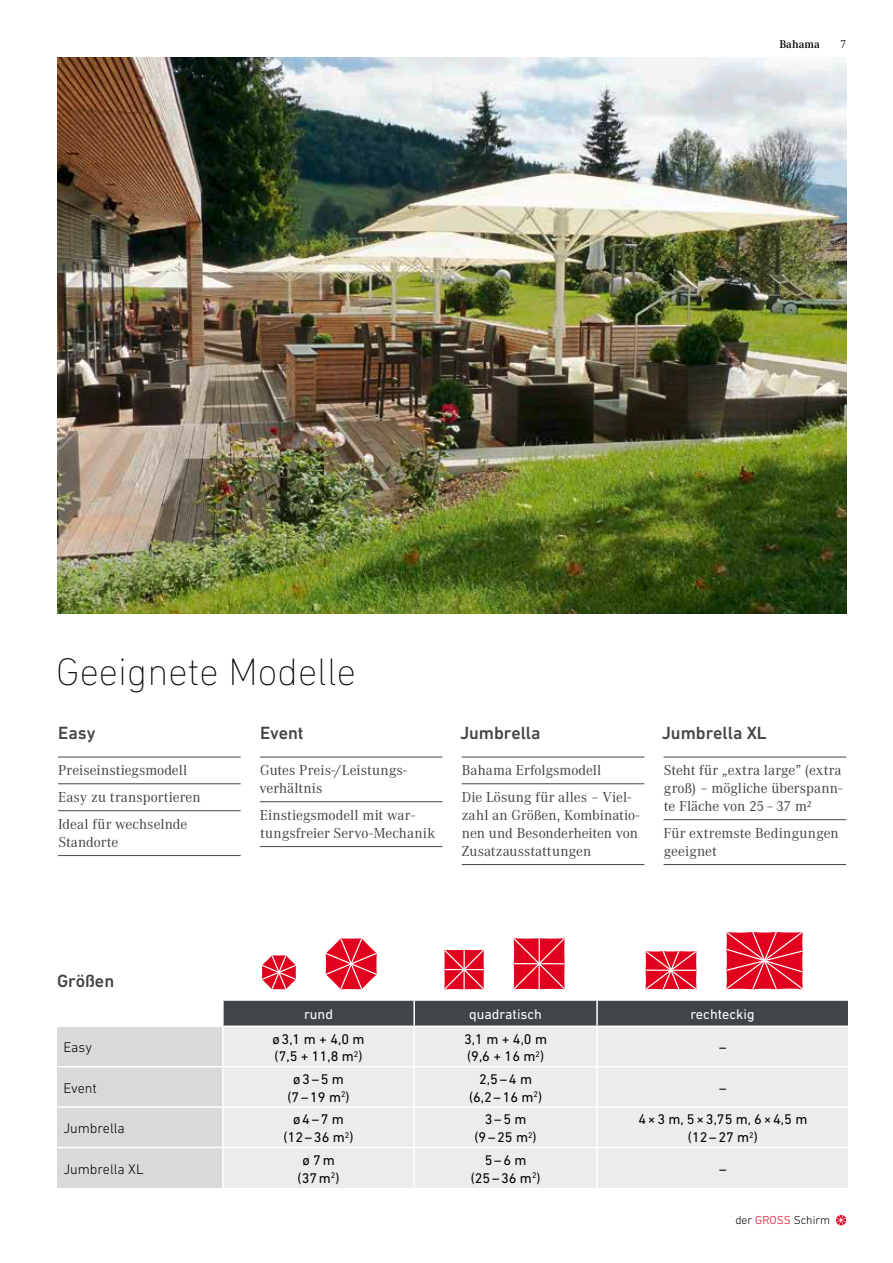
<style>
.page{position:relative;width:893px;height:1263px;background:#fff}
.page>*{position:absolute;margin:0;border:0;box-sizing:border-box;transform-origin:0 0}
.t1{font:200 39px "DIN Next LT Pro";color:#000}
.t2{font:500 18px "DIN Next LT Pro";color:#414547}
.t3{font:15px/18px "Corporate A";letter-spacing:.005em;color:#414547}
.t4{font:14.25px/18px "DIN Next LT Pro";color:#000;text-align:center}
.t5{font:300 14.25px "DIN Next LT Pro";color:#000}
.t6{font:14.25px "DIN Next LT Pro";color:#fff}
.t7{font:300 11.85px "DIN Next LT Pro";color:#000}
.t8{font:600 11.7px "Corporate A";color:#000}
.t9{font:300 11.7px "DIN Next LT Pro";color:#000}
.s1{color:#e2001f}
</style>
<div class="page">
<svg style="left:726px;top:932px;width:77px;height:57px;background:#e62540"></svg>
<svg style="left:645px;top:951px;width:51px;height:38px;background:#e62c46"></svg>
<svg style="left:514px;top:938px;width:51px;height:51px;background:#e41834"></svg>
<hr style="left:514px;top:963px;width:51px;height:1px;background:#fff">
<hr style="left:538px;top:938px;width:2px;height:51px;background:#fff">
<svg style="left:444px;top:950px;width:40px;height:39px"></svg>
<hr style="left:444px;top:969px;width:40px;height:1px;background:#fff">
<hr style="left:463px;top:950px;width:2px;height:39px;background:#fff">
<svg style="left:57px;top:1001px;width:791px;height:187px;background:#a9abac"></svg>
<div style="left:224px;top:1027px;width:624px;height:161px;background:#ececec"></div>
<hr style="left:222px;top:1001px;width:2px;height:24px;background:#fff">
<hr style="left:413px;top:1001px;width:2px;height:24px;background:#fff">
<hr style="left:596px;top:1001px;width:2px;height:24px;background:#fff">
<hr style="left:57px;top:1025px;width:166px;height:2px;background:#fff">
<hr style="left:223px;top:1025px;width:191px;height:2px;background:#fff">
<hr style="left:222px;top:1027px;width:2px;height:39px;background:#fff">
<hr style="left:414px;top:1025px;width:183px;height:2px;background:#fff">
<hr style="left:413px;top:1027px;width:2px;height:39px;background:#fff">
<hr style="left:597px;top:1025px;width:251px;height:2px;background:#fff">
<hr style="left:596px;top:1027px;width:2px;height:39px;background:#fff">
<hr style="left:57px;top:1066px;width:166px;height:1px;background:#fff">
<hr style="left:223px;top:1066px;width:191px;height:1px;background:#fff">
<hr style="left:222px;top:1067px;width:2px;height:39px;background:#fff">
<hr style="left:414px;top:1066px;width:183px;height:1px;background:#fff">
<hr style="left:413px;top:1067px;width:2px;height:39px;background:#fff">
<hr style="left:597px;top:1066px;width:251px;height:1px;background:#fff">
<hr style="left:596px;top:1067px;width:2px;height:39px;background:#fff">
<hr style="left:57px;top:1106px;width:166px;height:2px;background:#fff">
<hr style="left:223px;top:1106px;width:191px;height:2px;background:#fff">
<hr style="left:222px;top:1108px;width:2px;height:39px;background:#fff">
<hr style="left:414px;top:1106px;width:183px;height:2px;background:#fff">
<hr style="left:413px;top:1108px;width:2px;height:39px;background:#fff">
<hr style="left:597px;top:1106px;width:251px;height:2px;background:#fff">
<hr style="left:596px;top:1108px;width:2px;height:39px;background:#fff">
<hr style="left:57px;top:1147px;width:166px;height:1px;background:#fff">
<hr style="left:223px;top:1147px;width:191px;height:1px;background:#fff">
<hr style="left:222px;top:1148px;width:2px;height:40px;background:#fff">
<hr style="left:414px;top:1147px;width:183px;height:1px;background:#fff">
<hr style="left:413px;top:1148px;width:2px;height:40px;background:#fff">
<hr style="left:597px;top:1147px;width:251px;height:1px;background:#fff">
<hr style="left:596px;top:1148px;width:2px;height:40px;background:#fff">
<svg style="left:326px;top:938px;width:51px;height:51px"></svg>
<svg style="left:262px;top:955px;width:34px;height:34px"></svg>
<hr style="left:58px;top:757px;width:183px;height:1px;background:#414547">
<hr style="left:58px;top:783px;width:183px;height:1px;background:#414547">
<hr style="left:58px;top:810px;width:183px;height:1px;background:#414547">
<hr style="left:58px;top:855px;width:183px;height:1px;background:#414547">
<hr style="left:260px;top:757px;width:183px;height:1px;background:#414547">
<hr style="left:260px;top:801px;width:183px;height:1px;background:#414547">
<hr style="left:260px;top:846px;width:183px;height:1px;background:#414547">
<hr style="left:462px;top:757px;width:182px;height:1px;background:#414547">
<hr style="left:462px;top:783px;width:182px;height:1px;background:#414547">
<hr style="left:462px;top:864px;width:182px;height:1px;background:#414547">
<hr style="left:664px;top:757px;width:182px;height:1px;background:#414547">
<hr style="left:664px;top:819px;width:182px;height:1px;background:#414547">
<hr style="left:664px;top:864px;width:182px;height:1px;background:#414547">
<img style="left:57px;top:57px;width:789px;height:556px">
<svg style="left:836px;top:1215px;width:10px;height:10px"></svg>
<p class="t8" style="left:779px;top:37px;width:42px">Bahama</p>
<p class="t9" style="left:840px;top:37px;width:8px">7</p>
<h1 class="t1" style="left:56px;top:650px;width:301px">Geeignete Modelle</h1>
<p class="t2" style="left:58px;top:723px;width:39px">Easy</p>
<p class="t3" style="left:58px;top:757px;width:144px;line-height:26.8px">Preiseinstiegsmodell<br>Easy zu transportieren<br>Ideal für wechselnde</p>
<p class="t3" style="left:58px;top:833px;width:62px">Standorte</p>
<p class="t2" style="left:260px;top:723px;width:45px">Event</p>
<p class="t3" style="left:259px;top:761px;width:149px">Gutes Preis-/Leistungs&shy;verhältnis</p>
<p class="t3" style="left:260px;top:806px;width:177px">Einstiegsmodell mit war&shy;tungsfreier Servo-Mechanik</p>
<p class="t2" style="left:460px;top:723px;width:82px">Jumbrella</p>
<p class="t3" style="left:462px;top:757px;width:171px;line-height:27px">Bahama Erfolgsmodell<br>Die Lösung für alles – Viel-</p>
<p class="t3" style="left:462px;top:806px;width:180px;text-align:justify">zahl an Größen, Kombinatio&shy;nen und Besonderheiten von Zusatzausstattungen</p>
<p class="t2" style="left:662px;top:723px;width:106px">Jumbrella XL</p>
<p class="t3" style="left:664px;top:761px;width:180px;text-align:justify">Steht für „extra large” (extra groß) – mögliche überspann&shy;te Fläche von 25–37 m²</p>
<p class="t3" style="left:663px;top:824px;width:177px">Für extremste Bedingungen geeignet</p>
<p class="t2" style="left:57px;top:971px;width:59px">Größen</p>
<p class="t6" style="left:304px;top:1006px;width:30px">rund</p>
<p class="t6" style="left:469px;top:1006px;width:74px">quadratisch</p>
<p class="t6" style="left:690px;top:1006px;width:66px">rechteckig</p>
<p class="t5" style="left:63px;top:1039px;width:30px">Easy</p>
<p class="t4" style="left:272px;top:1029px;width:94px;text-align:left">ø3,1 m + 4,0 m (7,5 + 11,8 m<sup>2</sup>)</p>
<p class="t4" style="left:464px;top:1029px;width:84px;text-align:left">3,1 m + 4,0 m (9,6 + 16 m<sup>2</sup>)</p>
<p class="t5" style="left:63px;top:1080px;width:35px">Event</p>
<p class="t4" style="left:287px;top:1070px;width:64px">ø3–5 m (7–19 m<sup>2</sup>)</p>
<p class="t4" style="left:469px;top:1070px;width:75px">2,5–4 m (6,2–16 m<sup>2</sup>)</p>
<p class="t4" style="left:719px;top:1038px;width:9px">–</p>
<p class="t4" style="left:719px;top:1079px;width:9px">–</p>
<p class="t5" style="left:63px;top:1120px;width:63px">Jumbrella</p>
<p class="t4" style="left:284px;top:1110px;width:71px">ø4–7 m (12–36 m<sup>2</sup>)</p>
<p class="t4" style="left:475px;top:1110px;width:64px">3–5 m (9–25 m<sup>2</sup>)</p>
<p class="t4" style="left:638px;top:1110px;width:171px">4×3 m, 5×3,75 m, 6×4,5 m (12–27 m<sup>2</sup>)</p>
<p class="t5" style="left:63px;top:1161px;width:82px">Jumbrella XL</p>
<p class="t4" style="left:298px;top:1151px;width:43px">ø 7m (37m<sup>2</sup>)</p>
<p class="t4" style="left:471px;top:1151px;width:71px">5–6 m (25–36 m<sup>2</sup>)</p>
<p class="t4" style="left:719px;top:1160px;width:9px">–</p>
<p class="t7" style="left:735px;top:1213px;width:96px">der <span class="s1">GROSS</span> Schirm</p>
</div>
